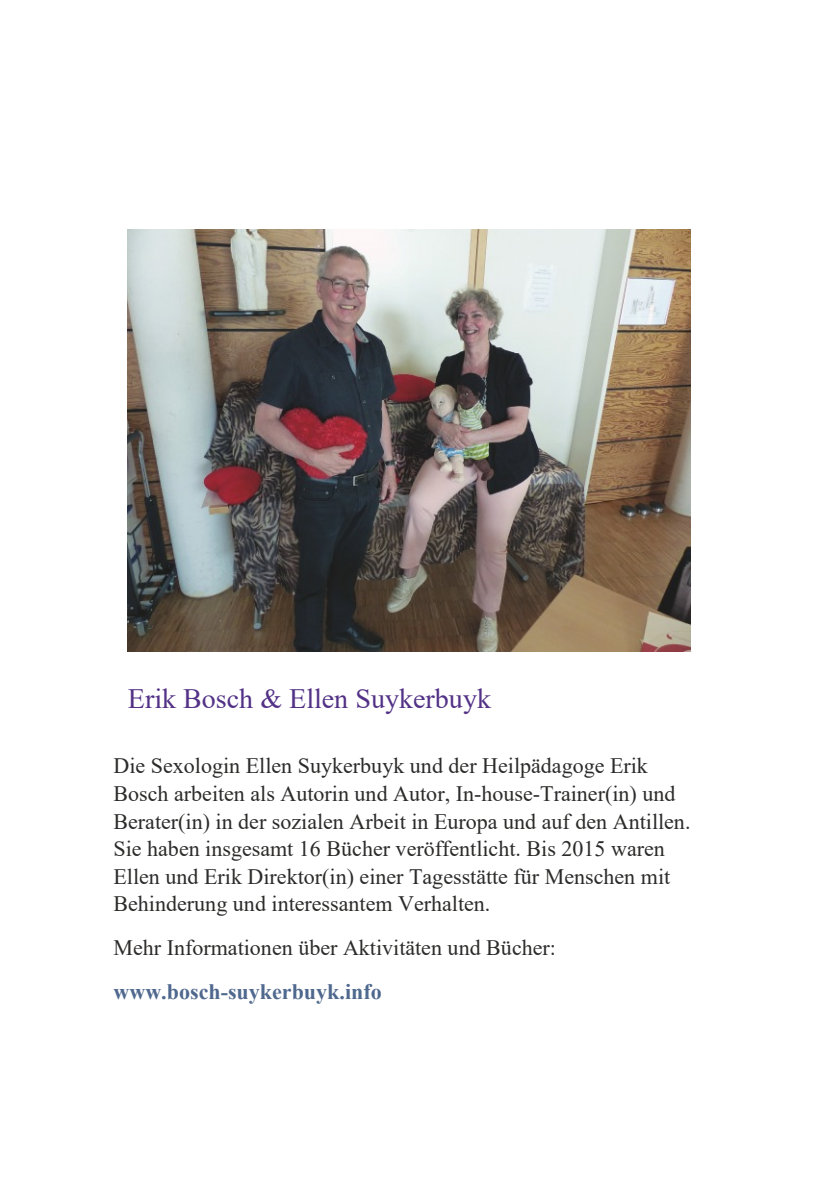
<style>
.page{position:relative;width:840px;height:1191px;background:#fff}
.page>*{position:absolute;margin:0;border:0;box-sizing:border-box;transform-origin:0 0}
.t1{font:28px "Times New Roman";color:#523186}
.t2{font:22px/27.6px "Times New Roman";color:#2c2b2a}
.t3{font:700 22px "Times New Roman";color:#4f688e}
</style>
<div class="page">
<img style="left:128px;top:229px;width:562px;height:422px">
<p class="t1" style="left:128px;top:688px;width:364px">Erik Bosch &amp; Ellen Suykerbuyk</p>
<p class="t2" style="left:113px;top:754px;width:578px">Die Sexologin Ellen Suykerbuyk und der Heilpädagoge Erik Bosch arbeiten als Autorin und Autor, In-house-Trainer(in) und Berater(in) in der sozialen Arbeit in Europa und auf den Antillen.<br>Sie haben insgesamt 16 Bücher veröffentlicht. Bis 2015 waren Ellen und Erik Direktor(in) einer Tagesstätte für Menschen mit Behinderung und interessantem Verhalten.</p>
<p class="t2" style="left:113px;top:936px;width:444px">Mehr Informationen über Aktivitäten und Bücher:</p>
<p class="t3" style="left:113px;top:983px;width:270px">www.bosch-suykerbuyk.info</p>
</div>
